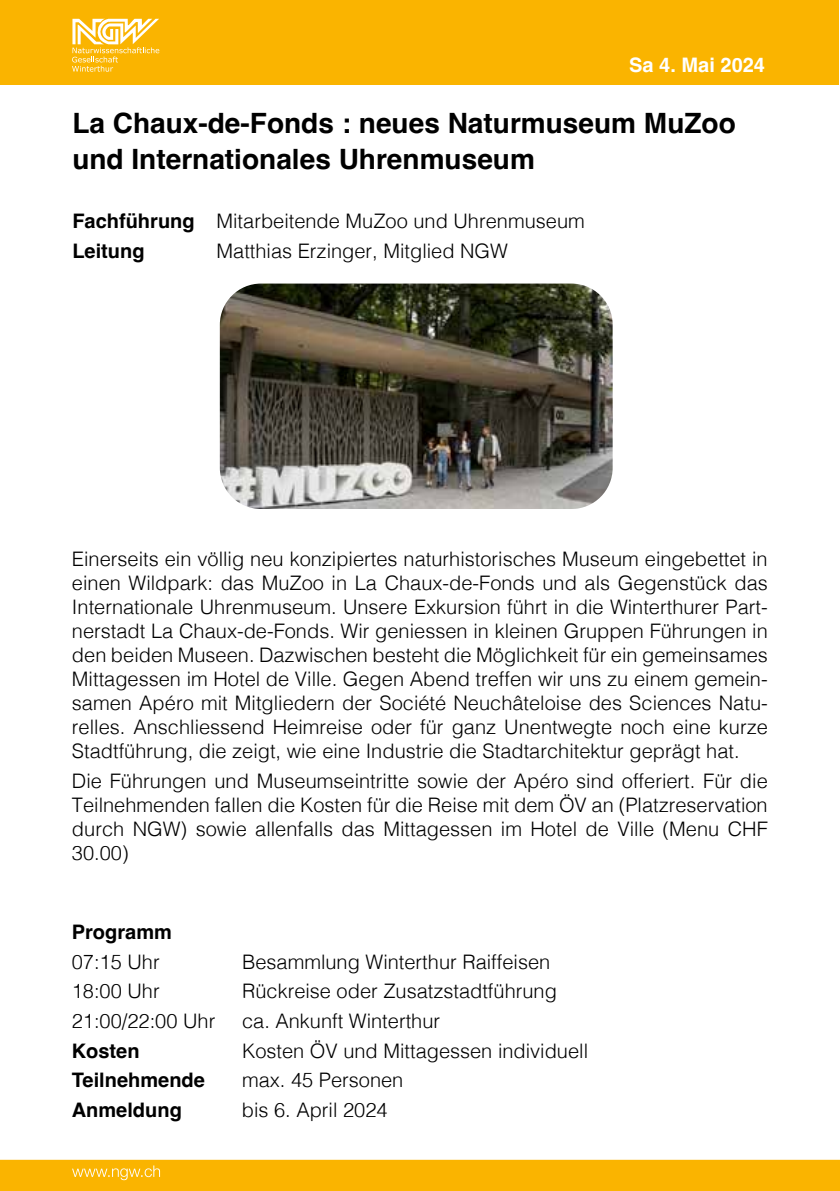
<style>
.page{position:relative;width:840px;height:1191px;background:#fff}
.page>*{position:absolute;margin:0;border:0;box-sizing:border-box;transform-origin:0 0}
.t1{font:700 28px/36px "Helvetica";color:#000}
.t2{font:300 20px/24px "Helvetica";color:#000;text-align:justify}
.t3{font:700 20px "Helvetica";color:#000}
.t4{font:700 20px "Helvetica";color:#fff}
.s1{font-weight:700}
</style>
<div class="page">
<div style="left:0;top:0;width:838px;height:84px;background:#fab400"></div>
<svg style="left:72px;top:19px;width:87px;height:53px"></svg>
<div style="left:0;top:1159px;width:839px;height:32px;background:#fab400"></div>
<img style="left:220px;top:283px;width:392px;height:226px">
<p class="t4" style="left:629px;top:53px;width:137px">Sa 4. Mai 2024</p>
<h1 class="t1" style="left:72px;top:108px;width:664px">La Chaux-de-Fonds : neues Naturmuseum MuZoo und Internationales Uhrenmuseum</h1>
<p class="t2" style="left:72px;top:205px;width:513px;line-height:29.6px"><span class="s1">Fachführung</span> Mitarbeitende MuZoo und Uhrenmuseum<br><span class="s1">Leitung</span></p>
<p class="t2" style="left:216px;top:237px;width:293px">Matthias Erzinger, Mitglied NGW</p>
<p class="t2" style="left:72px;top:545px;width:697px">Einerseits ein völlig neu konzipiertes naturhistorisches Museum eingebettet in einen Wildpark: das MuZoo in La Chaux-de-Fonds und als Gegenstück das Internationale Uhrenmuseum. Unsere Exkursion führt in die Winterthurer Part&shy;nerstadt La Chaux-de-Fonds. Wir geniessen in kleinen Gruppen Führungen in den beiden Museen. Dazwischen besteht die Möglichkeit für ein gemeinsames Mittagessen im Hotel de Ville. Gegen Abend treffen wir uns zu einem gemein&shy;samen Apéro mit Mitgliedern der Société Neuchâteloise des Sciences Natu&shy;relles. Anschliessend Heimreise oder für ganz Unentwegte noch eine kurze Stadtführung, die zeigt, wie eine Industrie die Stadtarchitektur geprägt hat.</p>
<p class="t2" style="left:72px;top:767px;width:697px">Die Führungen und Museumseintritte sowie der Apéro sind offeriert. Für die Teilnehmenden fallen die Kosten für die Reise mit dem ÖV an (Platzreservation durch NGW) sowie allenfalls das Mittagessen im Hotel de Ville (Menu CHF 30.00)</p>
<p class="t3" style="left:72px;top:919px;width:102px">Programm</p>
<p class="t2" style="left:72px;top:948px;width:89px">07:15 Uhr</p>
<p class="t2" style="left:242px;top:948px;width:309px">Besammlung Winterthur Raiffeisen</p>
<p class="t2" style="left:72px;top:977px;width:89px">18:00 Uhr</p>
<p class="t2" style="left:242px;top:977px;width:316px">Rückreise oder Zusatzstadtführung</p>
<p class="t2" style="left:72px;top:1007px;width:145px">21:00/22:00 Uhr</p>
<p class="t2" style="left:242px;top:1007px;width:199px">ca. Ankunft Winterthur</p>
<p class="t3" style="left:72px;top:1038px;width:69px">Kosten</p>
<p class="t2" style="left:242px;top:1037px;width:347px">Kosten ÖV und Mittagessen individuell</p>
<p class="t3" style="left:72px;top:1068px;width:135px">Teilnehmende</p>
<p class="t2" style="left:242px;top:1066px;width:163px">max. 45 Personen</p>
<p class="t3" style="left:72px;top:1097px;width:111px">Anmeldung</p>
<p class="t2" style="left:242px;top:1096px;width:147px">bis 6. April 2024</p>
</div>
